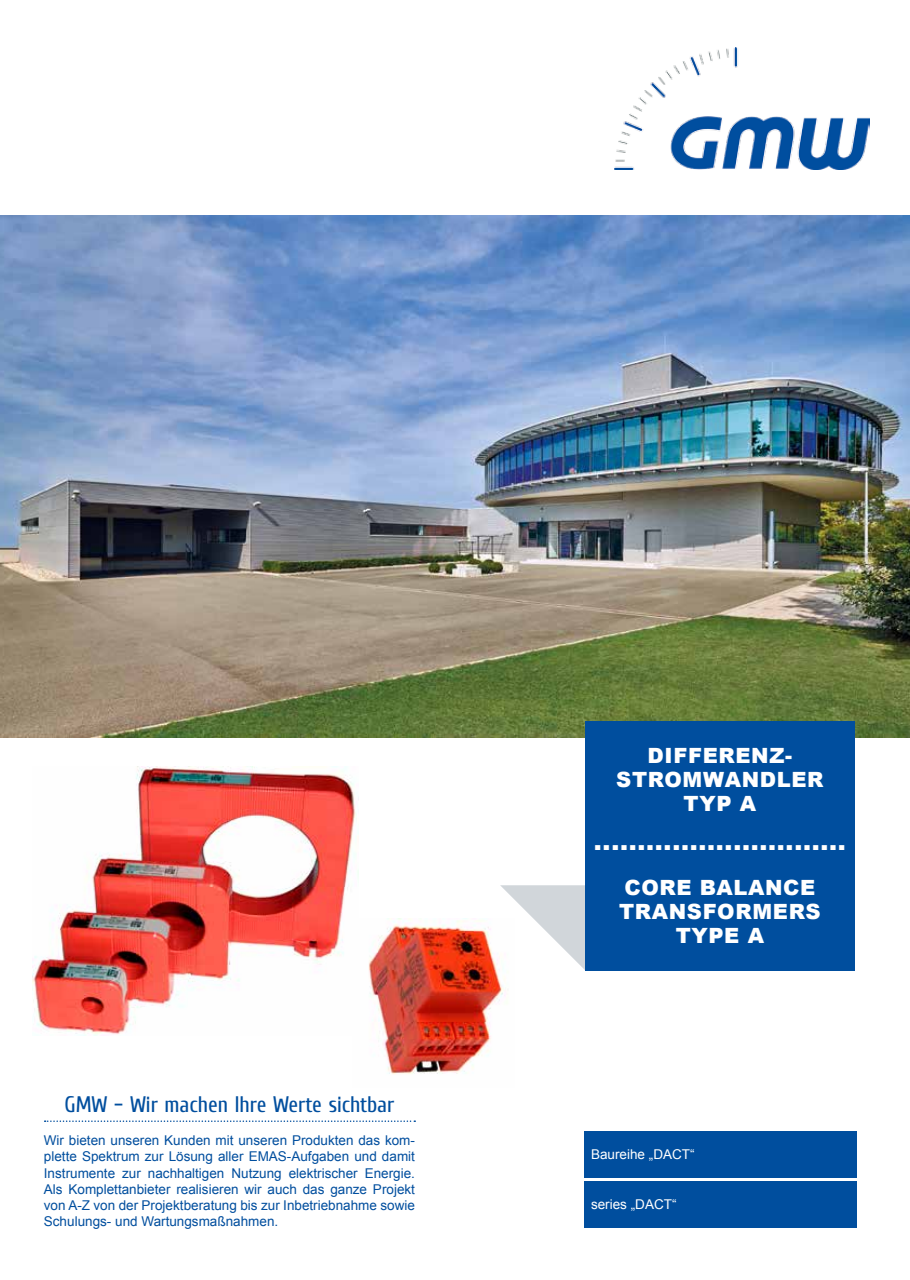
<style>
.page{position:relative;width:910px;height:1280px;background:#fff}
.page>*{position:absolute;margin:0;border:0;box-sizing:border-box;transform-origin:0 0}
.t1{font:900 24px "Arial";color:#fff}
.t2{font:22.5px "Cuprum";color:#004e9e}
.t3{font:900 21px/24px "Arial";letter-spacing:.03em;color:#fff;text-align:center}
.t4{font:13.5px/16.2px "Arial";color:#004e9e;text-align:justify}
.t5{font:13.5px "Arial";color:#fff}
</style>
<div class="page">
<svg style="left:500px;top:885px;width:85px;height:85px"></svg>
<img style="left:614px;top:47px;width:255px;height:123px">
<svg style="left:45px;top:1120px;width:370px;height:2px"></svg>
<img style="left:0;top:216px;width:910px;height:522px">
<div style="left:585px;top:721px;width:270px;height:249px;background:#004e9e"></div>
<div style="left:585px;top:1131px;width:272px;height:47px;background:#004e9e"></div>
<div style="left:585px;top:1181px;width:272px;height:47px;background:#004e9e"></div>
<img style="left:33px;top:766px;width:323px;height:270px">
<img style="left:353px;top:918px;width:161px;height:157px">
<h2 class="t2" style="left:65px;top:1091px;width:331px">GMW – Wir machen Ihre Werte sichtbar</h2>
<p class="t4" style="left:44px;top:1132px;width:373px">Wir bieten unseren Kunden mit unseren Produkten das kom&shy;plette Spektrum zur Lösung aller EMAS-Aufgaben und damit Instrumente zur nachhaltigen Nutzung elektrischer Energie.<br>Als Komplettanbieter realisieren wir auch das ganze Projekt von A-Z von der Projektberatung bis zur Inbetriebnahme sowie Schulungs- und Wartungsmaßnahmen.</p>
<h3 class="t3" style="left:616px;top:743px;width:209px">DIFFERENZ-<br>STROMWANDLER<br>TYP A</h3>
<h1 class="t1" style="left:594px;top:824px;width:253px">.............................</h1>
<h3 class="t3" style="left:619px;top:875px;width:203px">CORE BALANCE<br>TRANSFORMERS<br>TYPE A</h3>
<p class="t5" style="left:591px;top:1146px;width:105px">Baureihe „DACT“</p>
<p class="t5" style="left:591px;top:1195px;width:87px">series „DACT“</p>
</div>
